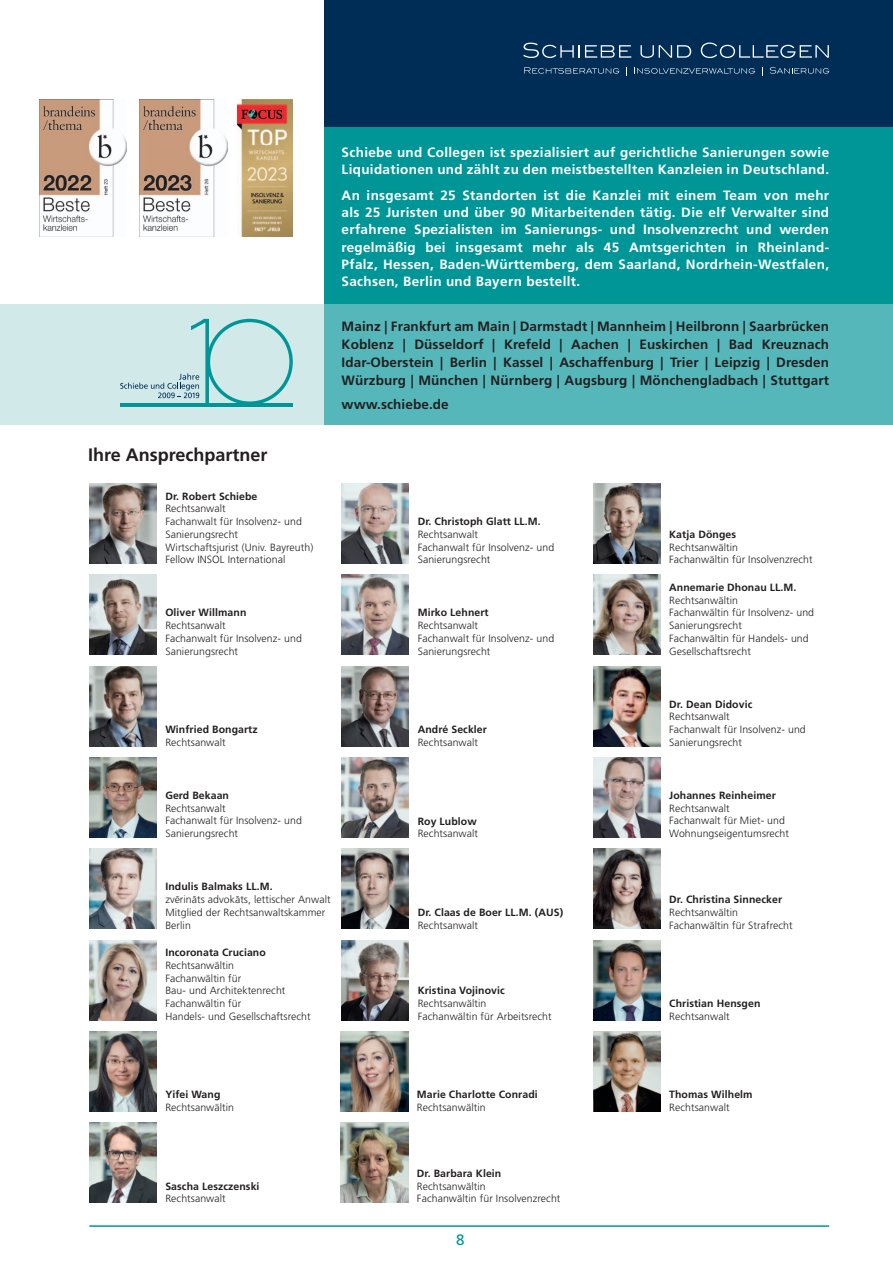
<style>
.page{position:relative;width:893px;height:1263px;background:#fff}
.page>*{position:absolute;margin:0;border:0;box-sizing:border-box;transform-origin:0 0}
.t1{font:700 18px "Frutiger LT";color:#231f20}
.t2{font:15px "Frutiger";color:#009697}
.t3{font:700 13.5px/17.2px "Frutiger LT";letter-spacing:.025em;color:#fff}
.t4{font:700 13.5px/18px "Frutiger LT";letter-spacing:.01em;color:#231f20;text-align:justify}
.t5{font:300 10.5px/12.8px "Frutiger LT";letter-spacing:.01em;color:#231f20}
.t6{font:700 10.5px "Frutiger LT";letter-spacing:.01em;color:#231f20}
</style>
<div class="page">
<div style="left:0;top:304px;width:332px;height:123px;background:#d2e9ea"></div>
<hr style="left:89px;top:1225px;width:740px;height:2px;background:#009697">
<img style="left:593px;top:849px;width:67px;height:80px">
<img style="left:342px;top:849px;width:67px;height:80px">
<img style="left:89px;top:849px;width:68px;height:80px">
<img style="left:342px;top:483px;width:67px;height:80px">
<img style="left:89px;top:483px;width:68px;height:80px">
<img style="left:593px;top:483px;width:67px;height:80px">
<img style="left:593px;top:575px;width:67px;height:80px">
<img style="left:342px;top:575px;width:67px;height:80px">
<img style="left:89px;top:575px;width:68px;height:80px">
<img style="left:89px;top:940px;width:68px;height:80px">
<img style="left:342px;top:940px;width:67px;height:80px">
<img style="left:593px;top:940px;width:67px;height:80px">
<img style="left:593px;top:1031px;width:67px;height:80px">
<img style="left:89px;top:1123px;width:68px;height:79px">
<img style="left:341px;top:1123px;width:67px;height:79px">
<img style="left:89px;top:666px;width:68px;height:80px">
<img style="left:342px;top:666px;width:67px;height:80px">
<img style="left:593px;top:666px;width:67px;height:80px">
<div style="left:325px;top:0;width:568px;height:128px;background:#002d56"></div>
<svg style="left:523px;top:43px;width:108px;height:15px"></svg>
<svg style="left:640px;top:45px;width:51px;height:13px"></svg>
<svg style="left:701px;top:43px;width:128px;height:15px"></svg>
<svg style="left:524px;top:67px;width:95px;height:7px"></svg>
<svg style="left:634px;top:67px;width:121px;height:7px"></svg>
<svg style="left:770px;top:67px;width:59px;height:7px"></svg>
<img style="left:593px;top:757px;width:67px;height:80px">
<img style="left:342px;top:757px;width:67px;height:80px">
<img style="left:89px;top:757px;width:68px;height:80px">
<svg style="left:120px;top:319px;width:89px;height:85px"></svg>
<hr style="left:120px;top:404px;width:173px;height:3px;background:#009697">
<div style="left:207px;top:319px;width:86px;height:86px;border:3px solid #009697;border-radius:50%"></div>
<div style="left:325px;top:128px;width:568px;height:176px;background:#009697"></div>
<img style="left:89px;top:1031px;width:68px;height:80px">
<img style="left:341px;top:1031px;width:67px;height:80px">
<div style="left:325px;top:304px;width:568px;height:121px;background:#56b7ba"></div>
<div style="left:0;top:425px;width:893px;height:9px;background:#fff"></div>
<img style="left:39px;top:100px;width:88px;height:136px">
<img style="left:139px;top:100px;width:88px;height:136px">
<img style="left:237px;top:100px;width:56px;height:136px">
<h1 class="t1" style="left:88px;top:444px;width:181px">Ihre Ansprechpartner</h1>
<p class="t6" style="left:165px;top:490px;width:94px">Dr. Robert Schiebe</p>
<p class="t5" style="left:165px;top:502px;width:149px">Rechtsanwalt<br>Fachanwalt für Insolvenz- und<br>Sanierungsrecht<br>Wirtschaftsjurist (Univ. Bayreuth)<br>Fellow INSOL International</p>
<p class="t6" style="left:165px;top:607px;width:83px">Oliver Willmann</p>
<p class="t5" style="left:165px;top:619px;width:138px">Rechtsanwalt<br>Fachanwalt für Insolvenz- und<br>Sanierungsrecht</p>
<p class="t6" style="left:165px;top:723px;width:94px">Winfried Bongartz</p>
<p class="t5" style="left:165px;top:736px;width:62px">Rechtsanwalt</p>
<p class="t6" style="left:165px;top:789px;width:65px">Gerd Bekaan</p>
<p class="t5" style="left:165px;top:802px;width:138px">Rechtsanwalt<br>Fachanwalt für Insolvenz- und<br>Sanierungsrecht</p>
<p class="t3" style="left:342px;top:144px;width:489px">Schiebe und Collegen ist spezialisiert auf gerichtliche Sanierungen sowie<br>Liquidationen und zählt zu den meistbestellten Kanzleien in Deutschland.</p>
<p class="t3" style="left:342px;top:187px;width:489px;text-align:justify">An insgesamt 25 Standorten ist die Kanzlei mit einem Team von mehr als 25 Juristen und über 90 Mitarbeitenden tätig. Die elf Verwalter sind erfahrene Spezialisten im Sanierungs- und Insolvenzrecht und werden regelmäßig bei insgesamt mehr als 45 Amtsgerichten in Rheinland-Pfalz, Hessen, Baden-Württemberg, dem Saarland, Nordrhein-Westfalen, Sachsen, Berlin und Bayern bestellt.</p>
<p class="t4" style="left:342px;top:318px;width:489px">Mainz | Frankfurt am Main | Darmstadt | Mannheim | Heilbronn | Saarbrücken Koblenz | Düsseldorf | Krefeld | Aachen | Euskirchen | Bad Kreuznach Idar-Oberstein | Berlin | Kassel | Aschaffenburg | Trier | Leipzig | Dresden Würzburg | München | Nürnberg | Augsburg | Mönchengladbach | Stuttgart</p>
<p class="t4" style="left:342px;top:396px;width:109px">www.schiebe.de</p>
<p class="t6" style="left:418px;top:515px;width:124px">Dr. Christoph Glatt LL.M.</p>
<p class="t5" style="left:418px;top:528px;width:138px">Rechtsanwalt<br>Fachanwalt für Insolvenz- und<br>Sanierungsrecht</p>
<p class="t6" style="left:418px;top:607px;width:73px">Mirko Lehnert</p>
<p class="t5" style="left:418px;top:619px;width:138px">Rechtsanwalt<br>Fachanwalt für Insolvenz- und<br>Sanierungsrecht</p>
<p class="t6" style="left:418px;top:723px;width:71px">André Seckler</p>
<p class="t5" style="left:418px;top:736px;width:62px">Rechtsanwalt</p>
<p class="t6" style="left:418px;top:815px;width:61px">Roy Lublow</p>
<p class="t5" style="left:418px;top:827px;width:62px">Rechtsanwalt</p>
<p class="t6" style="left:669px;top:528px;width:68px">Katja Dönges</p>
<p class="t5" style="left:669px;top:541px;width:145px">Rechtsanwältin<br>Fachanwältin für Insolvenzrecht</p>
<p class="t6" style="left:669px;top:581px;width:129px">Annemarie Dhonau LL.M.</p>
<p class="t5" style="left:669px;top:594px;width:146px">Rechtsanwältin<br>Fachanwältin für Insolvenz- und<br>Sanierungsrecht<br>Fachanwältin für Handels- und<br>Gesellschaftsrecht</p>
<p class="t6" style="left:669px;top:698px;width:85px">Dr. Dean Didovic</p>
<p class="t5" style="left:669px;top:711px;width:138px">Rechtsanwalt<br>Fachanwalt für Insolvenz- und<br>Sanierungsrecht</p>
<p class="t6" style="left:669px;top:789px;width:108px">Johannes Reinheimer</p>
<p class="t5" style="left:669px;top:802px;width:121px">Rechtsanwalt<br>Fachanwalt für Miet- und<br>Wohnungseigentumsrecht</p>
<p class="t6" style="left:165px;top:880px;width:109px">Indulis Balmaks LL.M.</p>
<p class="t5" style="left:165px;top:893px;width:167px">zve¯rina¯ts advoka¯ts, lettischer Anwalt<br>Mitglied der Rechtsanwaltskammer<br>Berlin</p>
<p class="t6" style="left:165px;top:946px;width:102px">Incoronata Cruciano</p>
<p class="t5" style="left:165px;top:959px;width:147px">Rechtsanwältin<br>Fachanwältin für<br>Bau- und Architektenrecht<br>Fachanwältin für<br>Handels- und Gesellschaftsrecht</p>
<p class="t6" style="left:418px;top:906px;width:147px">Dr. Claas de Boer LL.M. (AUS)</p>
<p class="t5" style="left:418px;top:919px;width:62px">Rechtsanwalt</p>
<p class="t6" style="left:669px;top:893px;width:114px">Dr. Christina Sinnecker</p>
<p class="t5" style="left:669px;top:906px;width:125px">Rechtsanwältin<br>Fachanwältin für Strafrecht</p>
<p class="t6" style="left:418px;top:984px;width:89px">Kristina Vojinovic</p>
<p class="t5" style="left:418px;top:997px;width:135px">Rechtsanwältin<br>Fachanwältin für Arbeitsrecht</p>
<p class="t6" style="left:669px;top:997px;width:93px">Christian Hensgen</p>
<p class="t5" style="left:669px;top:1010px;width:62px">Rechtsanwalt</p>
<p class="t6" style="left:165px;top:1088px;width:57px">Yifei Wang</p>
<p class="t5" style="left:165px;top:1101px;width:70px">Rechtsanwältin</p>
<p class="t6" style="left:165px;top:1180px;width:96px">Sascha Leszczenski</p>
<p class="t5" style="left:165px;top:1192px;width:62px">Rechtsanwalt</p>
<p class="t6" style="left:417px;top:1088px;width:122px">Marie Charlotte Conradi</p>
<p class="t5" style="left:417px;top:1101px;width:70px">Rechtsanwältin</p>
<p class="t6" style="left:417px;top:1167px;width:86px">Dr. Barbara Klein</p>
<p class="t5" style="left:417px;top:1180px;width:145px">Rechtsanwältin<br>Fachanwältin für Insolvenzrecht</p>
<h2 class="t2" style="left:456px;top:1231px;width:10px">8</h2>
<p class="t6" style="left:669px;top:1088px;width:85px">Thomas Wilhelm</p>
<p class="t5" style="left:669px;top:1101px;width:62px">Rechtsanwalt</p>
</div>
